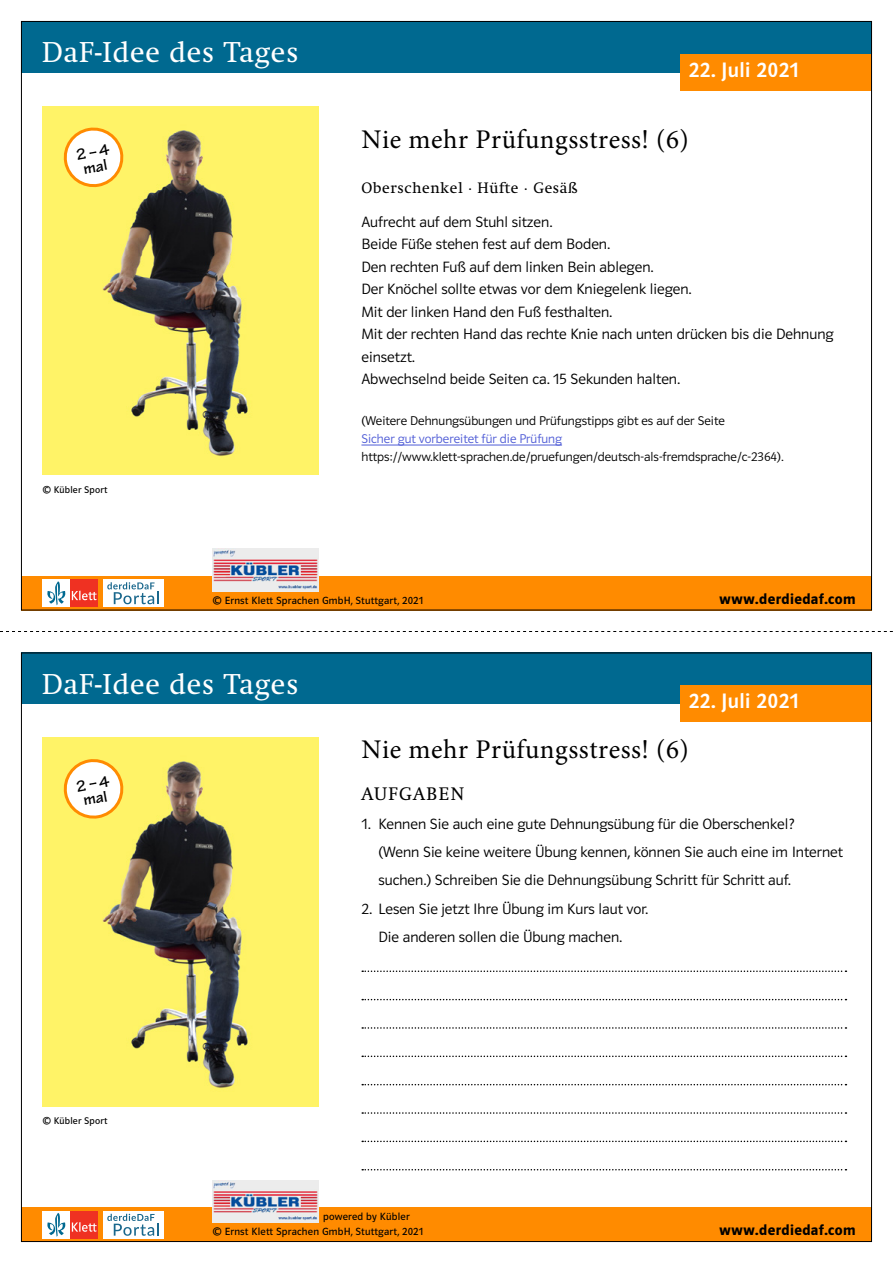
<style>
.page{position:relative;width:893px;height:1263px;background:#fff}
.page>*{position:absolute;margin:0;border:0;box-sizing:border-box;transform-origin:0 0}
.t1{font:28.5px "Klett Swift";letter-spacing:.03em;color:#fff}
._400_Fußnote{font:27px "Minion Pro";letter-spacing:.02em;color:#000}
._020_headline_za_15{font:27px "Minion Pro";letter-spacing:.02em;color:#000}
._001_Datum{font:500 21px "Polo CEF";letter-spacing:.02em;color:#fff}
._020_headline_za_15-2{font:18px "Klett Swift";letter-spacing:.08em;color:#000}
._500_Störer{font:700 16.5px/15px "Tekton Pro";color:#000;text-align:center}
._400_Fußnote-2{font:300 15px/22.5px "Polo CEF";color:#000}
._080_Aufgaben_za_18{font:300 15px/28.3px "Polo CEF";color:#000}
.t2{font:600 15px "Polo CEF";letter-spacing:.025em;color:#000}
._400_Fußnote-3{font:15px "Klett Swift";letter-spacing:.04em;color:#000}
._400_Fußnote-4{font:300 12.75px/18px "Polo CEF";color:#000}
._300_Autorinnen{font:10.5px "Polo CEF";letter-spacing:.02em;color:#000}
._200_Copyright_Abbil{font:9.75px "Polo CEF";letter-spacing:.02em;color:#000}
.s1{color:#4f5cd6}
</style>
<div class="page">
<div style="left:21px;top:576px;width:851px;height:34px;background:#ff8b00"></div>
<div style="left:21px;top:1208px;width:851px;height:34px;background:#ff8b00"></div>
<div style="left:21px;top:21px;width:851px;height:51px;background:#006990"></div>
<div style="left:21px;top:653px;width:851px;height:51px;background:#006990"></div>
<div style="left:103px;top:579px;width:60px;height:28px;background:#fff"></div>
<svg style="left:107px;top:582px;width:52px;height:22px"></svg>
<div style="left:103px;top:1211px;width:60px;height:27px;background:#fff"></div>
<svg style="left:107px;top:1214px;width:52px;height:22px"></svg>
<div style="left:43px;top:579px;width:27px;height:28px;background:#fff"></div>
<div style="left:70px;top:579px;width:28px;height:28px;background:#ef3122"></div>
<svg style="left:72px;top:591px;width:25px;height:9px"></svg>
<svg style="left:47px;top:581px;width:18px;height:24px"></svg>
<div style="left:43px;top:1211px;width:27px;height:27px;background:#fff"></div>
<div style="left:70px;top:1211px;width:28px;height:27px;background:#ef3122"></div>
<svg style="left:72px;top:1222px;width:25px;height:10px"></svg>
<svg style="left:47px;top:1213px;width:18px;height:24px"></svg>
<div style="left:680px;top:54px;width:192px;height:36px;background:#ff8b00"></div>
<div style="left:680px;top:685px;width:192px;height:37px;background:#ff8b00"></div>
<svg style="left:0;top:631px;width:893px;height:1px"></svg>
<svg style="left:362px;top:970px;width:484px;height:2px"></svg>
<svg style="left:362px;top:999px;width:484px;height:1px"></svg>
<svg style="left:362px;top:1027px;width:484px;height:2px"></svg>
<svg style="left:362px;top:1055px;width:484px;height:2px"></svg>
<svg style="left:362px;top:1084px;width:484px;height:1px"></svg>
<svg style="left:362px;top:1112px;width:484px;height:2px"></svg>
<svg style="left:362px;top:1140px;width:484px;height:2px"></svg>
<svg style="left:362px;top:1169px;width:484px;height:1px"></svg>
<img style="left:213px;top:549px;width:106px;height:42px">
<img style="left:213px;top:1180px;width:106px;height:42px">
<img style="left:43px;top:106px;width:276px;height:369px">
<svg style="left:63px;top:127px;width:61px;height:62px"></svg>
<img style="left:43px;top:738px;width:276px;height:368px">
<svg style="left:63px;top:758px;width:61px;height:62px"></svg>
<hr style="left:361px;top:445px;width:201px;height:1px;background:#4f5cd6">
<h1 class="t1" style="left:42px;top:36px;width:258px">DaF-Idee des Tages</h1>
<p class="_500_Störer" style="left:75px;top:148px;width:36px;rotate:-10deg">2–4 mal</p>
<p class="_200_Copyright_Abbil" style="left:43px;top:484px;width:66px">© Kübler Sport</p>
<p class="_001_Datum" style="left:689px;top:57px;width:111px">22. Juli 2021</p>
<p class="_400_Fußnote" style="left:361px;top:121px;width:329px">Nie mehr Prüfungsstress! (6)</p>
<p class="_400_Fußnote-3" style="left:361px;top:179px;width:218px">Oberschenkel · Hüfte · Gesäß</p>
<p class="_400_Fußnote-2" style="left:361px;top:211px;width:473px">Aufrecht auf dem Stuhl sitzen.<br>Beide Füße stehen fest auf dem Boden.<br>Den rechten Fuß auf dem linken Bein ablegen.<br>Der Knöchel sollte etwas vor dem Kniegelenk liegen.<br>Mit der linken Hand den Fuß festhalten.<br>Mit der rechten Hand das rechte Knie nach unten drücken bis die Dehnung einsetzt.<br>Abwechselnd beide Seiten ca. 15 Sekunden halten.</p>
<p class="_400_Fußnote-4" style="left:361px;top:412px;width:424px">(Weitere Dehnungsübungen und Prüfungstipps gibt es auf der Seite<br><span class="s1">Sicher gut vorbereitet für die Prüfung </span>https://www.klett-sprachen.de/pruefungen/deutsch-als-fremdsprache/c-2364).</p>
<p class="_300_Autorinnen" style="left:213px;top:594px;width:212px">© Ernst Klett Sprachen GmbH, Stuttgart, 2021</p>
<h1 class="t1" style="left:42px;top:668px;width:258px">DaF-Idee des Tages</h1>
<p class="t2" style="left:719px;top:590px;width:138px">www.derdiedaf.com</p>
<p class="_001_Datum" style="left:689px;top:689px;width:111px">22. Juli 2021</p>
<p class="_500_Störer" style="left:75px;top:779px;width:36px;rotate:-10deg">2–4 mal</p>
<p class="_200_Copyright_Abbil" style="left:43px;top:1115px;width:66px">© Kübler Sport</p>
<p class="_020_headline_za_15" style="left:361px;top:732px;width:329px">Nie mehr Prüfungsstress! (6)</p>
<p class="_020_headline_za_15-2" style="left:361px;top:784px;width:104px">AUFGABEN</p>
<p class="_080_Aufgaben_za_18" style="left:378px;top:810px;width:466px;text-indent:-17px">1. Kennen Sie auch eine gute Dehnungsübung für die Oberschenkel?<br>(Wenn Sie keine weitere Übung kennen, können Sie auch eine im Internet suchen.) Schreiben Sie die Dehnungsübung Schritt für Schritt auf.</p>
<p class="_080_Aufgaben_za_18" style="left:361px;top:895px;width:288px;text-align:center">2. Lesen Sie jetzt Ihre Übung im Kurs laut vor.<br>Die anderen sollen die Übung machen.</p>
<p class="_300_Autorinnen" style="left:323px;top:1210px;width:88px">powered by Kübler</p>
<p class="_300_Autorinnen" style="left:213px;top:1226px;width:212px">© Ernst Klett Sprachen GmbH, Stuttgart, 2021</p>
<p class="t2" style="left:719px;top:1221px;width:138px">www.derdiedaf.com</p>
</div>
